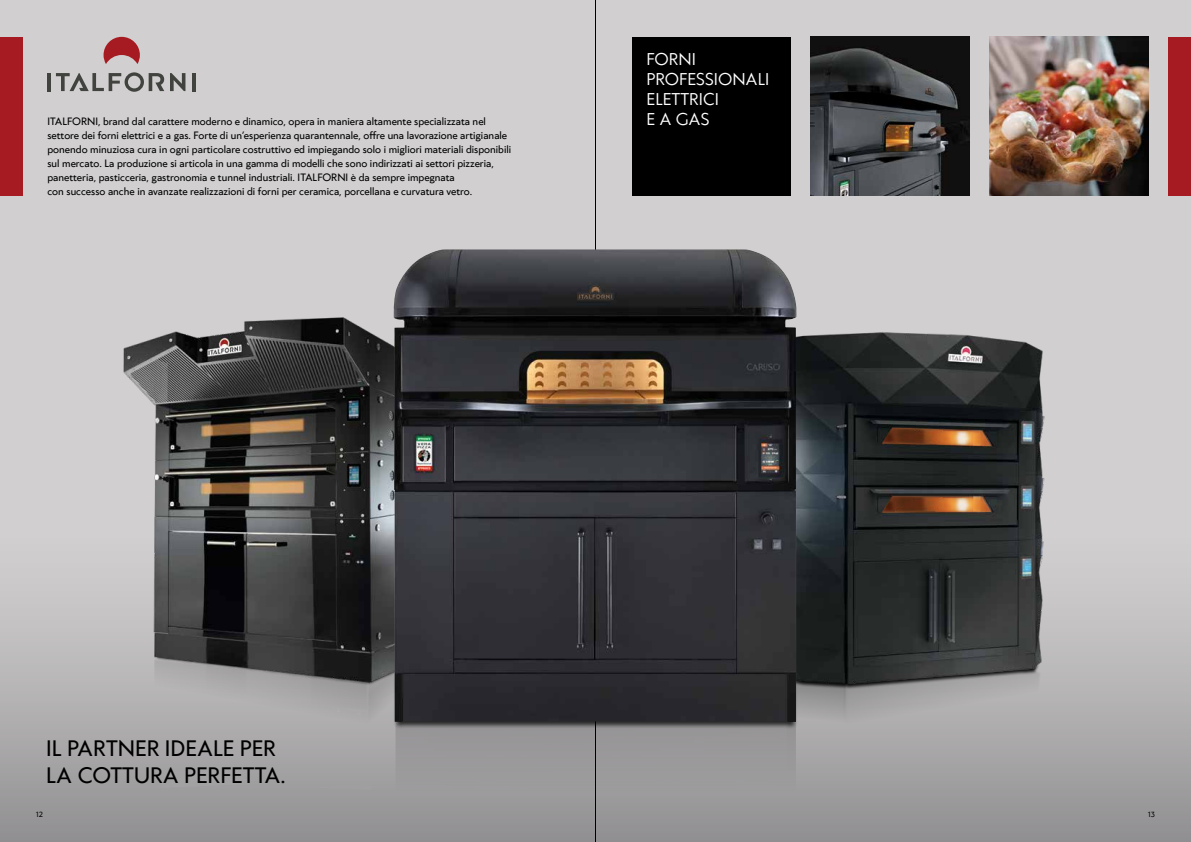
<style>
.page{position:relative;width:1191px;height:842px;background:#d1cfcf}
.page>*{position:absolute;margin:0;border:0;box-sizing:border-box;transform-origin:0 0}
.t1{font:21px/27px "Klein";color:#000}
.t2{font:16px/20px "Klein";color:#fff}
.t3{font:10px/14px "Klein";color:#000}
.t4{font:7px "Klein";color:#000}
</style>
<div class="page">
<div style="left:0;top:524px;width:1191px;height:318px;background:linear-gradient(to bottom,#d7d5d5,#949395)"></div>
<img style="left:117px;top:317px;width:278px;height:479px">
<div style="left:1168px;top:37px;width:23px;height:158px;background:#a61a21"></div>
<div style="left:632px;top:37px;width:159px;height:158px;background:#000"></div>
<div style="left:0;top:37px;width:23px;height:158px;background:#a61a21"></div>
<hr style="left:47px;top:73px;width:4px;height:18px;background:#41433f">
<svg style="left:170px;top:73px;width:15px;height:18px"></svg>
<hr style="left:192px;top:73px;width:4px;height:18px;background:#41433f">
<svg style="left:56px;top:72px;width:108px;height:20px"></svg>
<svg style="left:104px;top:37px;width:36px;height:27px"></svg>
<img style="left:989px;top:37px;width:159px;height:158px">
<img style="left:797px;top:332px;width:276px;height:372px">
<img style="left:845px;top:628px;width:202px;height:115px">
<img style="left:796px;top:656px;width:49px;height:83px">
<svg style="left:797px;top:391px;width:43px;height:132px;background:#384148"></svg>
<svg style="left:882px;top:428px;width:109px;height:18px;background:#88532f"></svg>
<svg style="left:881px;top:495px;width:110px;height:20px;background:#805131"></svg>
<img style="left:811px;top:37px;width:158px;height:158px">
<hr style="left:595px;top:0;width:1px;height:842px;background:#000">
<div style="left:395px;top:729px;width:401px;height:113px;background:#999899"></div>
<div style="left:393px;top:672px;width:405px;height:57px;background:#000;opacity:.75"></div>
<img style="left:393px;top:249px;width:404px;height:473px">
<h2 class="t2" style="left:646px;top:48px;width:124px">FORNI<br>PROFESSIONALI<br>ELETTRICI</h2>
<p class="t3" style="left:47px;top:114px;width:440px">ITALFORNI, brand dal carattere moderno e dinamico, opera in maniera altamente specializzata nel</p>
<h2 class="t2" style="left:646px;top:108px;width:64px">E A GAS</h2>
<p class="t3" style="left:47px;top:128px;width:465px">settore dei forni elettrici e a gas. Forte di un’esperienza quarantennale, offre una lavorazione artigianale ponendo minuziosa cura in ogni particolare costruttivo ed impiegando solo i migliori materiali disponibili sul mercato. La produzione si articola in una gamma di modelli che sono indirizzati ai settori pizzeria, panetteria, pasticceria, gastronomia e tunnel industriali. ITALFORNI è da sempre impegnata<br>con successo anche in avanzate realizzazioni di forni per ceramica, porcellana e curvatura vetro.</p>
<h1 class="t1" style="left:46px;top:734px;width:241px">IL PARTNER IDEALE PER<br>LA COTTURA PERFETTA.</h1>
<p class="t4" style="left:36px;top:809px;width:8px">12</p>
<p class="t4" style="left:1148px;top:809px;width:8px">13</p>
</div>
